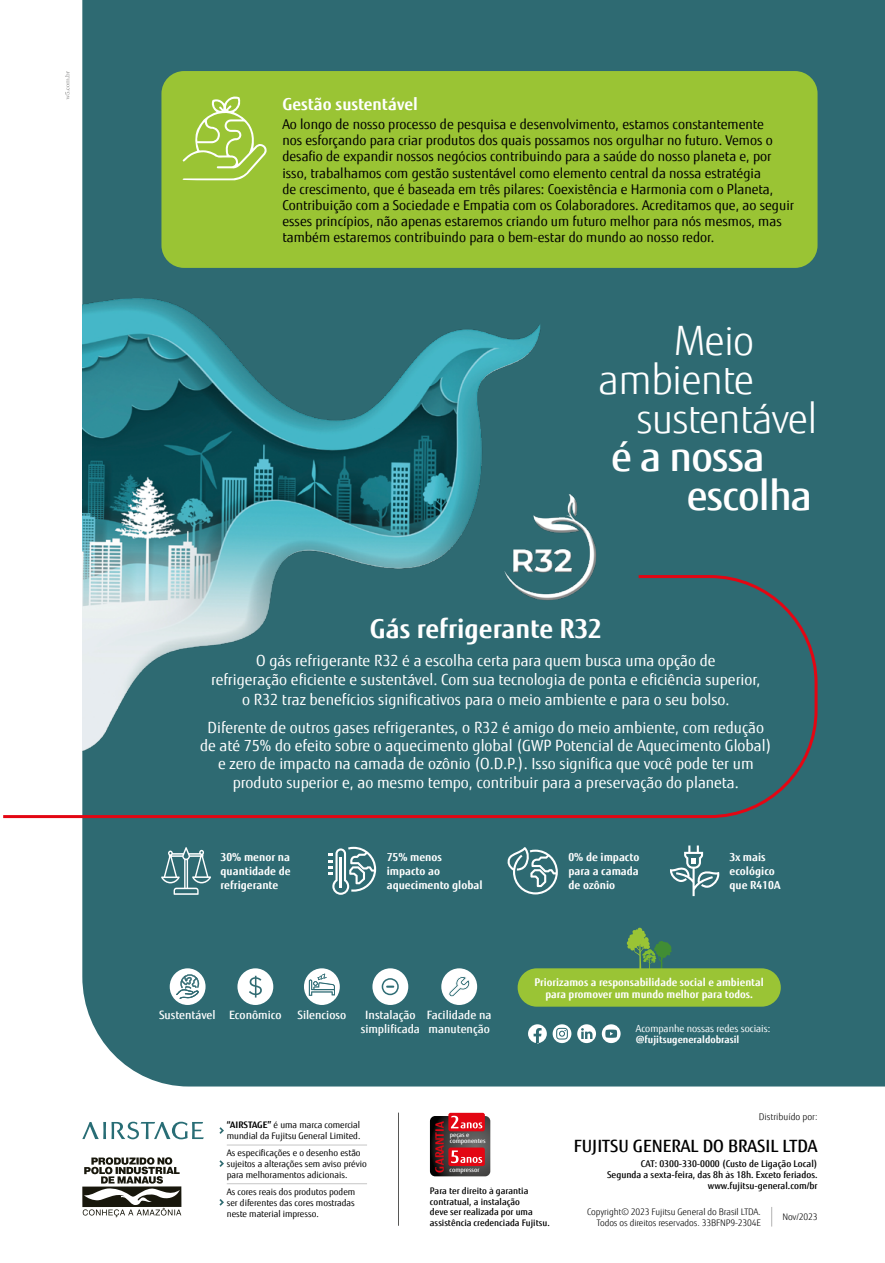
<style>
.page{position:relative;width:885px;height:1263px;background:#fff}
.page>*{position:absolute;margin:0;border:0;box-sizing:border-box;transform-origin:0 0}
.t1{font:300 40.5px/38.7px "Fujitsu Sans";letter-spacing:-.02em;color:#fff}
.t2{font:500 40.5px/38.7px "Fujitsu Sans";letter-spacing:-.02em;color:#fff}
.t3{font:700 26.1px "Fujitsu Sans";color:#fff}
.t4{font:500 16.95px "Fujitsu Sans";color:#000}
.t5{font:700 16.5px "Fujitsu Sans";color:#fff}
.t6{font:15.3px/18.5px "Fujitsu Sans";color:#fff;text-align:center}
.t7{font:13.5px/16.2px "Fujitsu Sans";color:#000}
.t8{font:500 11.55px/13.8px "Fujitsu Sans";color:#fff}
.t9{font:700 11.4px "Fujitsu Sans";color:#e30613}
.t10{font:700 11.1px/13.8px "Fujitsu Sans";color:#fff}
.t11{font:700 10.5px/11.7px "Fujitsu Sans";color:#fff;text-align:center}
.t12{font:9.9px "Fujitsu Sans";color:#fff}
.t13{font:700 9.9px "Fujitsu Sans";color:#fff}
.t14{font:500 9.3px/10.8px "Fujitsu Sans";color:#000;text-align:right}
.t15{font:300 9.3px "Fujitsu Sans";color:#000}
.t16{font:9px/10.8px "Fujitsu Sans";color:#000}
.t17{font:500 9px/10.5px "Fujitsu Sans";color:#000}
.t18{font:300 9px/10.8px "Fujitsu Sans";letter-spacing:-.01em;color:#000;text-align:right}
.t19{font:500 6.3px/6.3px "Fujitsu Sans";color:#fff}
.s1{font-weight:700}
</style>
<div class="page">
<div style="left:82px;top:0;width:802px;height:1086px;background:#2e6a72"></div>
<img style="left:82px;top:164px;width:491px;height:668px">
<svg style="left:3px;top:573px;width:816px;height:246px;background:#57838a"></svg>
<svg style="left:65px;top:71px;width:4px;height:28px"></svg>
<div style="left:448px;top:1113px;width:37px;height:18px;background:#e30613;border-radius:2px"></div>
<svg style="left:430px;top:1116px;width:60px;height:60px;background:#76383b"></svg>
<hr style="left:398px;top:1112px;width:1px;height:114px;background:#575756">
<div style="left:161px;top:71px;width:656px;height:197px;background:#9ac434;border-radius:23px"></div>
<svg style="left:183px;top:96px;width:83px;height:84px"></svg>
<svg style="left:83px;top:1157px;width:98px;height:60px"></svg>
<svg style="left:82px;top:1121px;width:122px;height:18px"></svg>
<hr style="left:227px;top:1145px;width:140px;height:1px;background:#c6c6c6">
<hr style="left:227px;top:1183px;width:140px;height:1px;background:#c6c6c6">
<svg style="left:219px;top:1127px;width:5px;height:7px"></svg>
<svg style="left:219px;top:1160px;width:5px;height:7px"></svg>
<svg style="left:219px;top:1199px;width:5px;height:7px"></svg>
<svg style="left:528px;top:1024px;width:18px;height:19px"></svg>
<svg style="left:552px;top:1024px;width:19px;height:19px"></svg>
<svg style="left:577px;top:1024px;width:43px;height:19px"></svg>
<svg style="left:626px;top:927px;width:45px;height:41px;background:#4b8559"></svg>
<div style="left:517px;top:968px;width:263px;height:39px;background:#9ac435;border-radius:19px"></div>
<svg style="left:328px;top:847px;width:48px;height:48px"></svg>
<svg style="left:506px;top:847px;width:51px;height:47px;background:#618e94"></svg>
<svg style="left:669px;top:845px;width:50px;height:51px;background:#58888e"></svg>
<svg style="left:771px;top:1207px;width:1px;height:19px"></svg>
<img style="left:500px;top:485px;width:98px;height:144px">
<svg style="left:161px;top:847px;width:50px;height:48px;background:#5c8b91"></svg>
<div style="left:441px;top:968px;width:36px;height:37px;background:#fff;border-radius:50%"></div>
<svg style="left:449px;top:976px;width:21px;height:21px"></svg>
<div style="left:372px;top:968px;width:36px;height:37px;background:#fff;border-radius:50%"></div>
<svg style="left:381px;top:978px;width:18px;height:17px"></svg>
<div style="left:237px;top:968px;width:36px;height:37px;background:#fff;border-radius:50%"></div>
<svg style="left:249px;top:976px;width:13px;height:21px"></svg>
<div style="left:304px;top:968px;width:36px;height:37px;background:#fff;border-radius:50%"></div>
<div style="left:170px;top:968px;width:35px;height:37px;background:#fff;border-radius:50%"></div>
<svg style="left:176px;top:974px;width:23px;height:25px"></svg>
<svg style="left:309px;top:973px;width:26px;height:23px"></svg>
<p class="t5" style="left:282px;top:93px;width:137px">Gestão sustentável</p>
<p class="t7" style="left:282px;top:116px;width:513px">Ao longo de nosso processo de pesquisa e desenvolvimento, estamos constantemente<br>nos esforçando para criar produtos dos quais possamos nos orgulhar no futuro. Vemos o desafio de expandir nossos negócios contribuindo para a saúde do nosso planeta e, por isso, trabalhamos com gestão sustentável como elemento central da nossa estratégia<br>de crescimento, que é baseada em três pilares: Coexistência e Harmonia com o Planeta, Contribuição com a Sociedade e Empatia com os Colaboradores. Acreditamos que, ao seguir esses princípios, não apenas estaremos criando um futuro melhor para nós mesmos, mas também estaremos contribuindo para o bem-estar do mundo ao nosso redor.</p>
<h1 class="t1" style="left:674px;top:322px;width:82px">Meio</h1>
<h1 class="t1" style="left:636px;top:361px;width:183px;text-indent:-38px">ambiente sustentável</h1>
<h1 class="t2" style="left:686px;top:438px;width:127px;text-indent:-76px">é a nossa escolha</h1>
<h2 class="t3" style="left:370px;top:612px;width:234px">Gás refrigerante R32</h2>
<p class="t6" style="left:211px;top:652px;width:551px">O gás refrigerante R32 é a escolha certa para quem busca uma opção de<br>refrigeração eficiente e sustentável. Com sua tecnologia de ponta e eficiência superior,</p>
<p class="t6" style="left:207px;top:686px;width:558px;line-height:27.8px">o R32 traz benefícios significativos para o meio ambiente e para o seu bolso.<br>Diferente de outros gases refrigerantes, o R32 é amigo do meio ambiente, com redução</p>
<p class="t6" style="left:200px;top:736px;width:573px">de até 75% do efeito sobre o aquecimento global (GWP Potencial de Aquecimento Global) e zero de impacto na camada de ozônio (O.D.P.). Isso significa que você pode ter um produto superior e, ao mesmo tempo, contribuir para a preservação do planeta.</p>
<p class="t10" style="left:220px;top:851px;width:71px;text-align:justify">30% menor na quantidade de refrigerante</p>
<p class="t10" style="left:387px;top:851px;width:97px">75% menos impacto ao aquecimento global</p>
<p class="t10" style="left:568px;top:851px;width:72px;text-align:justify">0% de impacto para a camada de ozônio</p>
<p class="t10" style="left:729px;top:851px;width:52px">3x mais ecológico que R410A</p>
<p class="t8" style="left:159px;top:1008px;width:124px">Sustentável Econômico</p>
<p class="t8" style="left:297px;top:1008px;width:50px">Silencioso</p>
<p class="t8" style="left:361px;top:1008px;width:61px;text-align:center">Instalação simplificada</p>
<p class="t8" style="left:427px;top:1008px;width:66px">Facilidade na manutenção</p>
<p class="t11" style="left:534px;top:976px;width:231px">Priorizamos a responsabilidade social e ambiental para promover um mundo melhor para todos.</p>
<p class="t12" style="left:635px;top:1023px;width:136px">Acompanhe nossas redes sociais:</p>
<p class="t13" style="left:635px;top:1033px;width:105px">@fujitsugeneraldobrasil</p>
<p class="t16" style="left:227px;top:1120px;width:135px"><span class="s1">“AIRSTAGE”</span> é uma marca comercial mundial da Fujitsu General Limited.</p>
<p class="t16" style="left:227px;top:1148px;width:141px">As especificações e o desenho estão sujeitos a alterações sem aviso prévio para melhoramentos adicionais.</p>
<p class="t16" style="left:227px;top:1186px;width:130px;text-align:justify">As cores reais dos produtos podem ser diferentes das cores mostradas neste material impresso.</p>
<p class="t9" style="left:432px;top:1173px;width:53px;rotate:-90deg">GARANTIA</p>
<p class="t19" style="left:450px;top:1131px;width:37px">peças e componentes</p>
<p class="t19" style="left:449px;top:1166px;width:31px">compressor</p>
<p class="t17" style="left:430px;top:1186px;width:121px">Para ter direito à garantia contratual, a instalação<br>deve ser realizada por uma assistência credenciada Fujitsu.</p>
<p class="t15" style="left:758px;top:1111px;width:60px">Distribuído por:</p>
<p class="t4" style="left:573px;top:1135px;width:245px">FUJITSU GENERAL DO BRASIL LTDA</p>
<p class="t14" style="left:607px;top:1159px;width:212px">CAT: 0300-330-0000 (Custo de Ligação Local)<br>Segunda a sexta-feira, das 8h às 18h. Exceto feriados. www.fujitsu-general.com/br</p>
<p class="t18" style="left:587px;top:1206px;width:175px">Copyright© 2023 Fujitsu General do Brasil LTDA.<br>Todos os direitos reservados. 33BFNP9-2304E</p>
<p class="t18" style="left:782px;top:1212px;width:37px">Nov/2023</p>
</div>
